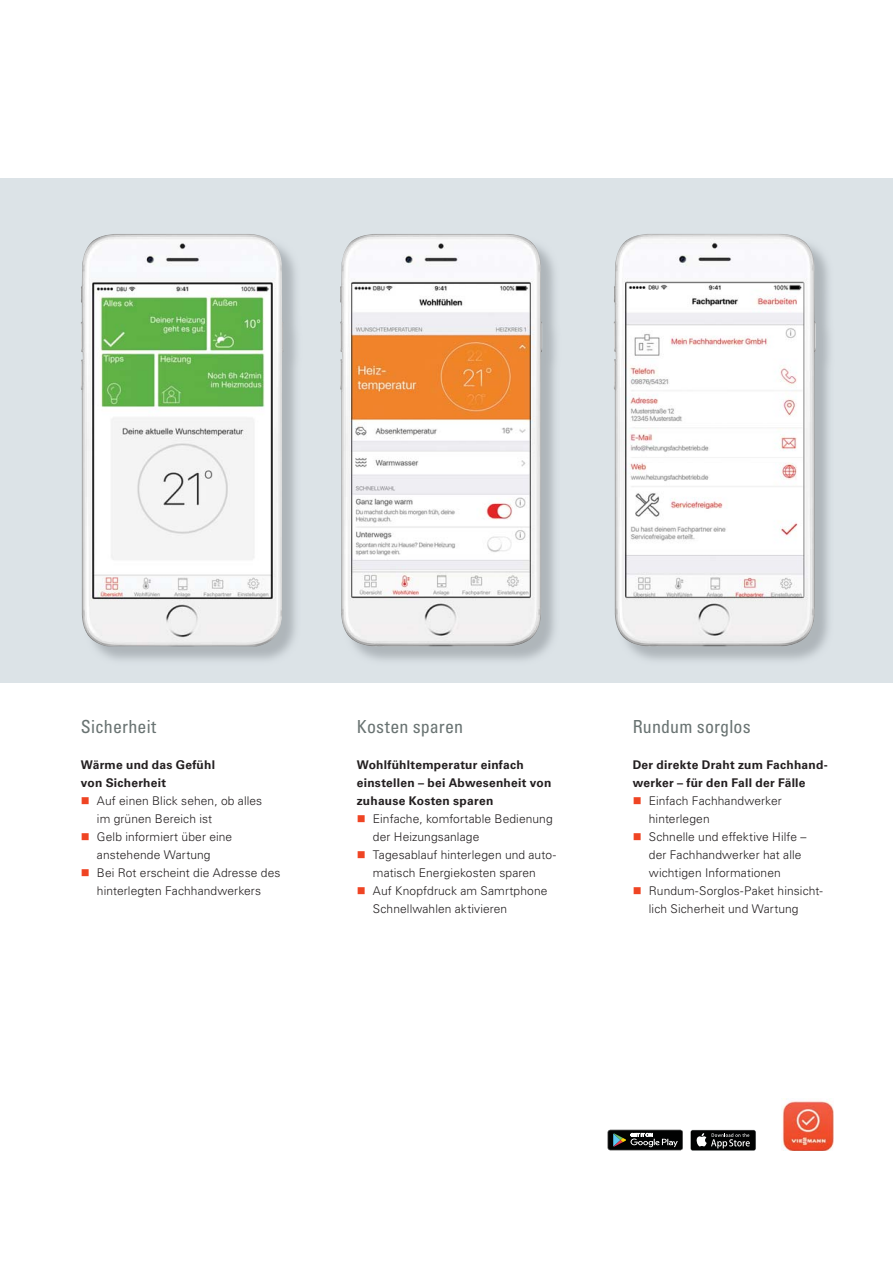
<style>
.page{position:relative;width:893px;height:1263px;background:#fff}
.page>*{position:absolute;margin:0;border:0;box-sizing:border-box;transform-origin:0 0}
.t1{font:condensed 18px "Univers LTCYR 57";letter-spacing:.005em;color:#697372}
.t2{font:300 12px/18px "Univers LTCYR 45";letter-spacing:.01em;color:#231f20}
.t3{font:700 12px/18px "Univers LTCYR 65";letter-spacing:.02em;color:#231f20}
</style>
<div class="page">
<div style="left:0;top:179px;width:893px;height:504px;background:#dce3e7"></div>
<img style="left:81px;top:234px;width:202px;height:412px">
<img style="left:340px;top:234px;width:202px;height:412px">
<img style="left:614px;top:234px;width:202px;height:412px">
<svg style="left:690px;top:1130px;width:66px;height:21px"></svg>
<div style="left:691px;top:1130px;width:64px;height:20px;background:#010202;border-radius:2px"></div>
<svg style="left:696px;top:1133px;width:54px;height:15px"></svg>
<svg style="left:608px;top:1130px;width:75px;height:20px"></svg>
<img style="left:781px;top:1101px;width:52px;height:50px">
<h1 class="t1" style="left:81px;top:718px;width:77px">Sicherheit</h1>
<p class="t3" style="left:81px;top:757px;width:136px">Wärme und das Gefühl von Sicherheit</p>
<p class="t2" style="left:97px;top:793px;width:185px">Auf einen Blick sehen, ob alles<br>im grünen Bereich ist<br>Gelb informiert über eine anstehende Wartung<br>Bei Rot erscheint die Adresse des hinterlegten Fachhandwerkers</p>
<h1 class="t1" style="left:357px;top:718px;width:108px">Kosten sparen</h1>
<p class="t3" style="left:357px;top:757px;width:196px">Wohlfühltemperatur einfach einstellen – bei Abwesenheit von zuhause Kosten sparen</p>
<p class="t2" style="left:373px;top:811px;width:185px">Einfache, komfortable Bedienung der Heizungsanlage<br>Tagesablauf hinterlegen und auto&shy;matisch Energiekosten sparen<br>Auf Knopfdruck am Samrtphone<br>Schnellwahlen aktivieren</p>
<h1 class="t1" style="left:633px;top:718px;width:120px">Rundum sorglos</h1>
<p class="t3" style="left:633px;top:757px;width:197px">Der direkte Draht zum Fachhand&shy;werker – für den Fall der Fälle</p>
<p class="t2" style="left:649px;top:793px;width:176px">Einfach Fachhandwerker hinterlegen<br>Schnelle und effektive Hilfe – der Fachhandwerker hat alle wichtigen Informationen<br>Rundum-Sorglos-Paket hinsicht&shy;lich Sicherheit und Wartung</p>
</div>
